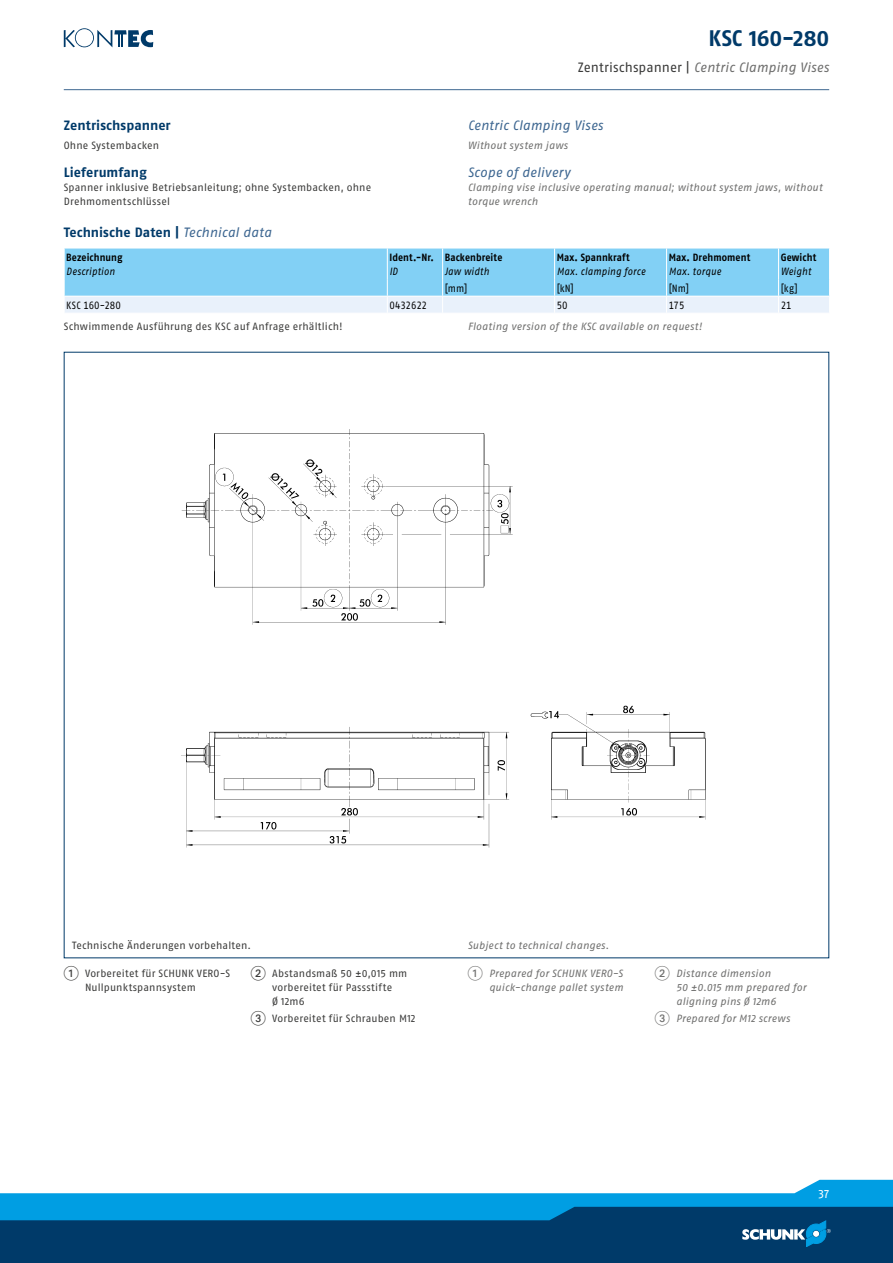
<style>
.page{position:relative;width:893px;height:1263px;background:#fff}
.page>*{position:absolute;margin:0;border:0;box-sizing:border-box;transform-origin:0 0}
.t1{font:700 22.5px "SCHUNK Fago Pro";color:#003a69}
.t2{font:700 13.5px "SCHUNK Fago Pro";letter-spacing:.005em;color:#003a69}
.t3{font:italic 13.5px "SCHUNK Fago Pro";letter-spacing:.005em;color:#6f6f6e}
.t4{font:italic 13.5px "SCHUNK Fago Pro";letter-spacing:.005em;color:#3e6791}
.t5{font:12px "SCHUNK Fago Pro";color:#fff}
.t6{font:10.5px/14.2px "SCHUNK Fago Pro";letter-spacing:.015em;color:#3b3b3a}
.t7{font:italic 10.5px/14.2px "SCHUNK Fago Pro";letter-spacing:.015em;color:#6f6f6e}
.t8{font:700 10.5px "SCHUNK Fago Pro";letter-spacing:.01em;color:#000;scale:.9 1}
.t9{font:italic 10.5px "SCHUNK Fago Pro";letter-spacing:.015em;color:#000;scale:.9 1}
.t10{font:10.5px "SCHUNK Fago Pro";color:#000;scale:.9 1}
.t11{font:10.5px "SCHUNK Fago Pro";letter-spacing:-.02em;color:#000;scale:.9 1}
.s1{font-style:normal;color:#3b3b3a}
.s2{font-weight:400;font-style:italic;color:#3e6791}
.s3{font-family:"Deco Numbers LH Circle";font-size:15px}
.s4{font-family:"Deco Numbers LH Circle";font-style:normal;font-size:15px}
</style>
<div class="page">
<div style="left:0;top:1202px;width:893px;height:61px;background:#003a69"></div>
<svg style="left:0;top:1180px;width:893px;height:67px"></svg>
<svg style="left:64px;top:28px;width:89px;height:19px"></svg>
<hr style="left:64px;top:89px;width:765px;height:1px;background:#3e6791">
<svg style="left:64px;top:248px;width:766px;height:65px;background:#a0d9f6"></svg>
<img style="left:181px;top:429px;width:525px;height:419px">
<h1 class="t1" style="left:709px;top:24px;width:122px">KSC 160-280</h1>
<p class="t3" style="left:578px;top:60px;width:253px"><span class="s1">Zentrischspanner |</span> Centric Clamping Vises</p>
<p class="t2" style="left:64px;top:117px;width:108px">Zentrischspanner</p>
<p class="t4" style="left:468px;top:117px;width:137px">Centric Clamping Vises</p>
<p class="t6" style="left:64px;top:138px;width:97px">Ohne Systembacken</p>
<p class="t7" style="left:468px;top:138px;width:102px">Without system jaws</p>
<p class="t2" style="left:64px;top:164px;width:84px">Lieferumfang</p>
<p class="t6" style="left:64px;top:180px;width:309px">Spanner inklusive Betriebsanleitung; ohne Systembacken, ohne<br>Drehmomentschlüssel</p>
<p class="t4" style="left:468px;top:164px;width:104px">Scope of delivery</p>
<p class="t7" style="left:468px;top:180px;width:356px">Clamping vise inclusive operating manual; without system jaws, without torque wrench</p>
<p class="t2" style="left:64px;top:224px;width:209px">Technische Daten | <span class="s2">Technical data</span></p>
<p class="t8" style="left:66px;top:251px;width:64px">Bezeichnung</p>
<p class="t9" style="left:66px;top:265px;width:56px">Description</p>
<p class="t8" style="left:389px;top:251px;width:51px">Ident.-Nr.</p>
<p class="t9" style="left:389px;top:265px;width:11px">ID</p>
<p class="t8" style="left:445px;top:251px;width:66px">Backenbreite</p>
<p class="t9" style="left:445px;top:265px;width:51px">Jaw width</p>
<p class="t8" style="left:557px;top:251px;width:83px">Max. Spannkraft</p>
<p class="t9" style="left:557px;top:265px;width:100px">Max. clamping force</p>
<p class="t8" style="left:669px;top:251px;width:92px">Max. Drehmoment</p>
<p class="t9" style="left:669px;top:265px;width:60px">Max. torque</p>
<p class="t8" style="left:781px;top:251px;width:41px">Gewicht</p>
<p class="t9" style="left:781px;top:265px;width:35px">Weight</p>
<p class="t10" style="left:445px;top:282px;width:27px">[mm]</p>
<p class="t10" style="left:557px;top:282px;width:21px">[kN]</p>
<p class="t10" style="left:669px;top:282px;width:24px">[Nm]</p>
<p class="t10" style="left:781px;top:282px;width:21px">[kg]</p>
<p class="t10" style="left:66px;top:299px;width:62px">KSC 160-280</p>
<p class="t11" style="left:389px;top:299px;width:43px">0432622</p>
<p class="t10" style="left:557px;top:299px;width:14px">50</p>
<p class="t10" style="left:669px;top:299px;width:19px">175</p>
<p class="t10" style="left:781px;top:299px;width:14px">21</p>
<p class="t6" style="left:64px;top:320px;width:280px">Schwimmende Ausführung des KSC auf Anfrage erhältlich!</p>
<p class="t7" style="left:468px;top:320px;width:236px">Floating version of the KSC available on request!</p>
<p class="t6" style="left:72px;top:938px;width:180px">Technische Änderungen vorbehalten.</p>
<p class="t7" style="left:468px;top:938px;width:143px">Subject to technical changes.</p>
<p class="t6" style="left:85px;top:966px;width:147px;text-indent:-21px"><span class="s3">1</span> Vorbereitet für SCHUNK VERO-S<br>Nullpunktspannsystem</p>
<p class="t6" style="left:272px;top:966px;width:137px;text-indent:-21px"><span class="s3">2</span> Abstandsmaß 50 ±0,015 mm vorbereitet für Passstifte<br>Ø 12m6</p>
<p class="t6" style="left:251px;top:1011px;width:166px"><span class="s3">3</span> Vorbereitet für Schrauben M12</p>
<p class="t7" style="left:468px;top:966px;width:157px;text-align:right"><span class="s4">1</span> Prepared for SCHUNK VERO-S quick-change pallet system</p>
<p class="t7" style="left:676px;top:966px;width:132px;text-indent:-21px"><span class="s4">2</span> Distance dimension<br>50 ±0.015 mm prepared for aligning pins Ø 12m6</p>
<p class="t7" style="left:655px;top:1011px;width:137px"><span class="s4">3</span> Prepared for M12 screws</p>
<p class="t5" style="left:818px;top:1186px;width:12px">37</p>
</div>
